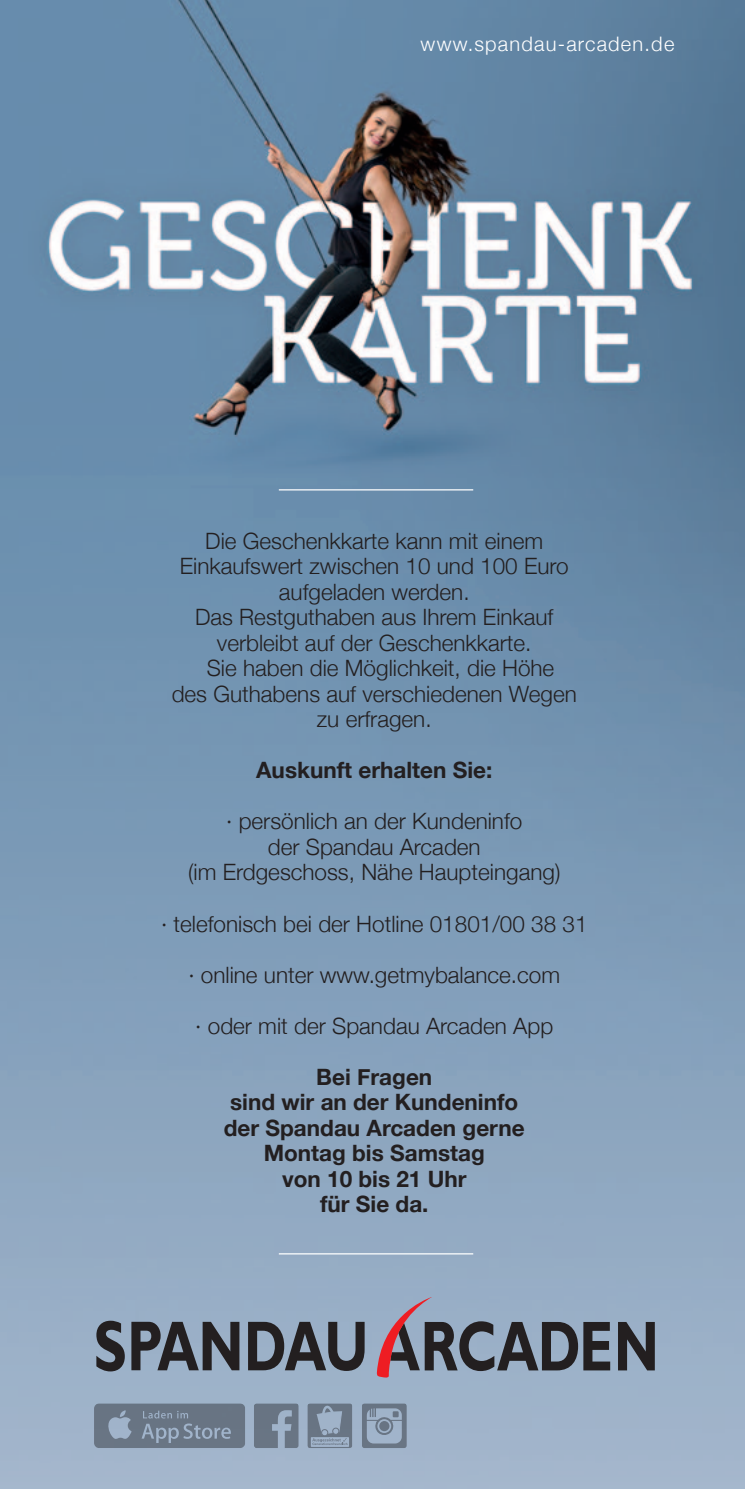
<style>
.page{position:relative;width:745px;height:1489px;background:#fff}
.page>*{position:absolute;margin:0;border:0;box-sizing:border-box;transform-origin:0 0}
.t1{font:300 22.5px/25.5px "Helvetica Neue";color:#231f20;text-align:center}
.t2{font:700 22.5px/25.5px "Helvetica Neue";color:#231f20;text-align:center}
.t3{font:300 20px "Helvetica Neue";letter-spacing:.06em;color:#fff}
</style>
<div class="page">
<img style="left:0;top:0;width:744px;height:1488px">
<hr style="left:279px;top:489px;width:194px;height:1px;background:#fff">
<hr style="left:279px;top:1253px;width:194px;height:1px;background:#fff">
<svg style="left:248px;top:1321px;width:116px;height:49px;background:#5b636f"></svg>
<svg style="left:96px;top:1320px;width:29px;height:51px"></svg>
<svg style="left:131px;top:1321px;width:108px;height:49px;background:#585f6a"></svg>
<svg style="left:583px;top:1321px;width:26px;height:49px"></svg>
<svg style="left:617px;top:1321px;width:37px;height:49px;background:#4f555e"></svg>
<svg style="left:376px;top:1297px;width:201px;height:80px;background:#7c8191"></svg>
<svg style="left:94px;top:1403px;width:151px;height:44px;background:#717e8f"></svg>
<svg style="left:254px;top:1403px;width:44px;height:44px;background:#738191"></svg>
<svg style="left:307px;top:1403px;width:45px;height:44px;background:#7f8ea0"></svg>
<svg style="left:361px;top:1403px;width:45px;height:44px;background:#8493a6"></svg>
<p class="t3" style="left:420px;top:28px;width:255px">www.spandau-arcaden.de</p>
<p class="t1" style="left:171px;top:527px;width:406px">Die Geschenkkarte kann mit einem<br>Einkaufswert zwischen 10 und 100 Euro aufgeladen werden.<br>Das Restguthaben aus Ihrem Einkauf verbleibt auf der Geschenkkarte.<br>Sie haben die Möglichkeit, die Höhe<br>des Guthabens auf verschiedenen Wegen zu erfragen.</p>
<p class="t2" style="left:256px;top:756px;width:237px">Auskunft erhalten Sie:</p>
<p class="t1" style="left:188px;top:807px;width:373px">· persönlich an der Kundeninfo<br>der Spandau Arcaden<br>(im Erdgeschoss, Nähe Haupteingang)</p>
<p class="t1" style="left:161px;top:909px;width:428px">· telefonisch bei der Hotline 01801/00 38 31</p>
<p class="t1" style="left:188px;top:960px;width:373px">· online unter www.getmybalance.com</p>
<p class="t1" style="left:195px;top:1011px;width:359px">· oder mit der Spandau Arcaden App</p>
<p class="t2" style="left:224px;top:1062px;width:302px">Bei Fragen<br>sind wir an der Kundeninfo der Spandau Arcaden gerne<br>Montag bis Samstag<br>von 10 bis 21 Uhr<br>für Sie da.</p>
</div>
